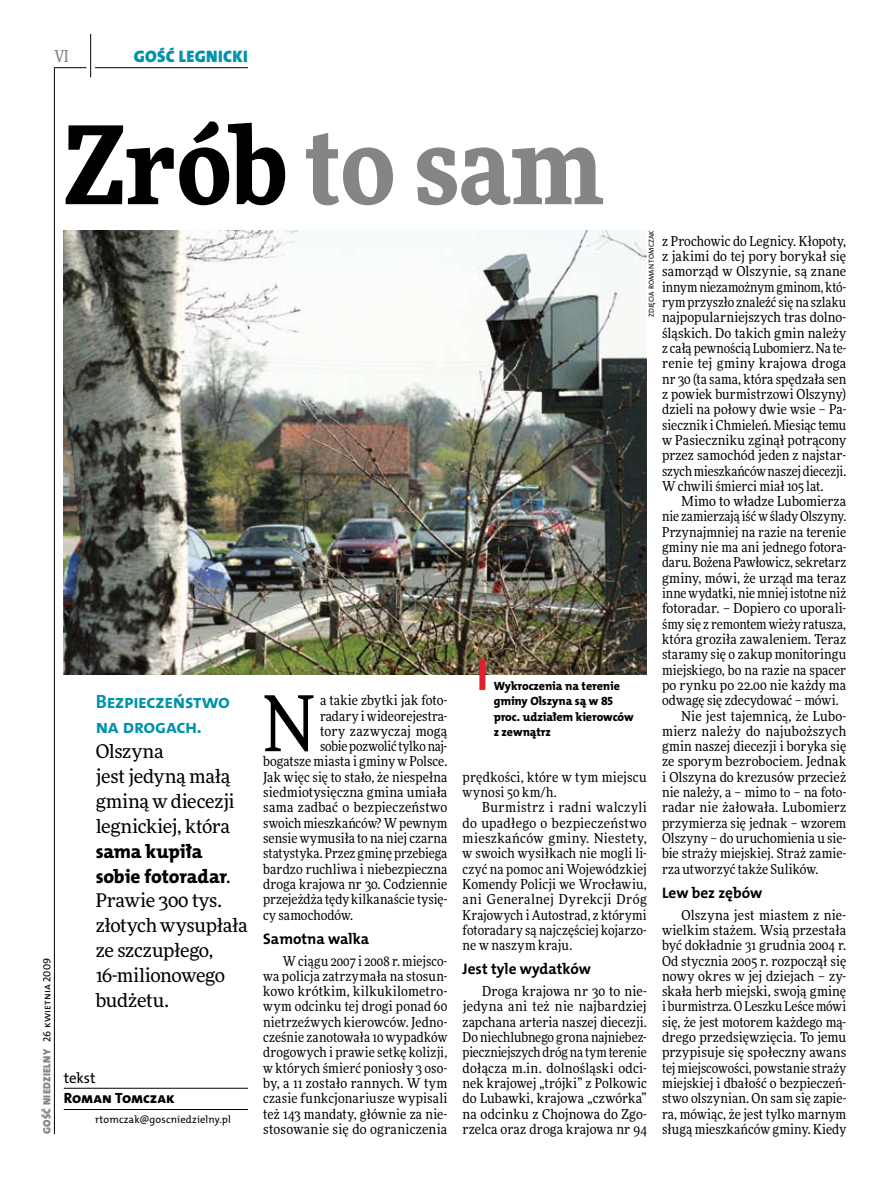
<style>
.page{position:relative;width:893px;height:1191px;background:#fff}
.page>*{position:absolute;margin:0;border:0;box-sizing:border-box;transform-origin:0 0}
.t1{font:900 108px "Freeday Narrow";color:#858486}
.t2{font:76.95px "Freeday Narrow News";color:#000}
.t3{font:19.35px/24.9px "The Mix HP8 Ex Bld";letter-spacing:.005em;color:#000}
.t4{font:19.35px/24.9px "The Mix HP7 Bld";letter-spacing:-.02em;color:#0093aa}
.t5{font:18.9px/24.9px "Freeday News";letter-spacing:-.015em;color:#000}
.t6{font:16.65px "The Mix HP9 Blk";letter-spacing:.02em;color:#0093aa}
.t7{font:500 16.5px "Freeday Narrow";color:#858486;scale:.9 1}
.t8{font:15.3px "The Mix HP7 Bld";color:#000}
.t9{font:14.85px "The Mix HP8 Ex Bld";letter-spacing:-.005em;color:#000}
.t10{font:14.85px "The Mix HP5 Plain";color:#000}
.t11{font:13.65px/15.3px "Freeday Narrow News";letter-spacing:.005em;color:#000;text-align:justify}
.t12{font:12px/15.3px "The Mix HP8 Ex Bld";letter-spacing:-.005em;color:#000}
.t13{font:10.5px "The Mix HP9 Blk";letter-spacing:.025em;color:#858486}
.t14{font:10.5px "The Mix HP5 Plain";letter-spacing:.005em;color:#000}
.t15{font:7.2px "The Mix HP5 Plain";letter-spacing:.005em;color:#000}
.s1{font-family:"The Mix HP5 Plain";color:#000}
.s2{color:#000}
.s3{font-family:"Freeday News";font-size:18.9px}
</style>
<div class="page">
<hr style="left:54px;top:67px;width:1px;height:1067px;background:#000">
<hr style="left:90px;top:34px;width:1px;height:43px;background:#000">
<hr style="left:54px;top:67px;width:32px;height:1px;background:#000">
<hr style="left:95px;top:67px;width:153px;height:1px;background:#000">
<img style="left:64px;top:230px;width:583px;height:444px">
<div style="left:479px;top:659px;width:6px;height:31px;background:#df1f2a"></div>
<hr style="left:64px;top:1088px;width:184px;height:1px;background:#000">
<hr style="left:64px;top:1109px;width:184px;height:1px;background:#000">
<p class="t7" style="left:54px;top:46px;width:17px">VI</p>
<p class="t6" style="left:134px;top:46px;width:115px">GOŚĆ LEGN ICKI</p>
<p class="t13" style="left:40px;top:1134px;width:178px;rotate:-90deg">GOŚĆ NIEDZIELNY <span class="s1">26 kwietnia 2009</span></p>
<h1 class="t1" style="left:64px;top:95px;width:541px"><span class="s2">Zrób</span> to sam</h1>
<h3 class="t4" style="left:96px;top:689px;width:136px">Bezpieczeństwo na drogach.</h3>
<h3 class="t5" style="left:96px;top:738px;width:140px">Olszyna<br>jest jedyną małą gminą w diecezji legnickiej, która</h3>
<h3 class="t3" style="left:96px;top:838px;width:136px">sama kupiła sobie fotoradar<span class="s3">.</span></h3>
<h3 class="t5" style="left:96px;top:888px;width:154px">Prawie 300 tys. złotych wysupłała ze szczupłego,<br>16-milionowego budżetu.</h3>
<p class="t10" style="left:64px;top:1068px;width:33px">tekst</p>
<p class="t9" style="left:64px;top:1088px;width:112px">Roman Tomczak</p>
<p class="t14" style="left:95px;top:1112px;width:137px">rtomczak@goscniedzielny.pl</p>
<h2 class="t2" style="left:263px;top:676px;width:54px">N</h2>
<p class="t11" style="left:320px;top:692px;width:129px">a takie zbytki jak foto-</p>
<p class="t11" style="left:320px;top:708px;width:129px">radary i wideorejestra-</p>
<p class="t11" style="left:320px;top:723px;width:129px">tory zazwyczaj mogą</p>
<p class="t11" style="left:320px;top:738px;width:129px">sobie pozwolić tylko naj-</p>
<p class="t11" style="left:263px;top:754px;width:186px">bogatsze miasta i gminy w Polsce.</p>
<p class="t11" style="left:263px;top:769px;width:186px">Jak więc się to stało, że niespełna</p>
<p class="t11" style="left:263px;top:784px;width:186px">siedmiotysięczna gmina umiała</p>
<p class="t11" style="left:263px;top:799px;width:186px">sama zadbać o bezpieczeństwo</p>
<p class="t11" style="left:263px;top:815px;width:186px">swoich mieszkańców? W pewnym</p>
<p class="t11" style="left:263px;top:830px;width:186px">sensie wymusiła to na niej czarna</p>
<p class="t11" style="left:263px;top:845px;width:186px">statystyka. Przez gminę przebiega</p>
<p class="t11" style="left:263px;top:861px;width:186px">bardzo ruchliwa i niebezpieczna</p>
<p class="t11" style="left:263px;top:876px;width:186px">droga krajowa nr 30. Codziennie</p>
<p class="t11" style="left:263px;top:891px;width:186px">przejeżdża tędy kilkanaście tysię-</p>
<p class="t11" style="left:263px;top:907px;width:91px">cy samochodów.</p>
<p class="t8" style="left:263px;top:928px;width:108px">Samotna walka</p>
<p class="t11" style="left:263px;top:953px;width:186px;text-indent:20px">W ciągu 2007 i 2008 r. miejsco&shy;wa policja zatrzymała na stosun&shy;kowo krótkim, kilkukilometro&shy;wym odcinku tej drogi ponad 60 nietrzeźwych kierowców. Jedno&shy;cześnie zanotowała 10 wypadków drogowych i prawie setkę kolizji, w których śmierć poniosły 3 oso&shy;by, a 11 zostało rannych. W tym czasie funkcjonariusze wypisali też 143 mandaty, głównie za nie&shy;stosowanie się do ograniczenia</p>
<p class="t15" style="left:647px;top:317px;width:88px;rotate:-90deg">zdjęcia Roman Tomczak</p>
<p class="t11" style="left:662px;top:233px;width:186px">z Prochowic do Legnicy. Kłopoty, z jakimi do tej pory borykał się samorząd w Olszynie, są znane innym niezamożnym gminom, któ&shy;rym przyszło znaleźć się na szlaku najpopularniejszych tras dolno&shy;śląskich. Do takich gmin należy z całą pewnością Lubomierz. Na te&shy;renie tej gminy krajowa droga nr 30 (ta sama, która spędzała sen z powiek burmistrzowi Olszyny) dzieli na połowy dwie wsie – Pa&shy;siecznik i Chmieleń. Miesiąc temu w Pasieczniku zginął potrącony przez samochód jeden z najstar&shy;szych mieszkańców naszej diecezji.<br>W chwili śmierci miał 105 lat.</p>
<p class="t11" style="left:682px;top:493px;width:166px">Mimo to władze Lubomierza</p>
<p class="t11" style="left:662px;top:509px;width:186px">nie zamierzają iść w ślady Olszyny.</p>
<p class="t11" style="left:662px;top:524px;width:186px">Przynajmniej na razie na terenie</p>
<p class="t11" style="left:662px;top:539px;width:186px">gminy nie ma ani jednego fotora-</p>
<p class="t11" style="left:662px;top:555px;width:186px">daru. Bożena Pawłowicz, sekretarz</p>
<p class="t11" style="left:662px;top:570px;width:186px">gminy, mówi, że urząd ma teraz</p>
<p class="t11" style="left:662px;top:585px;width:186px">inne wydatki, niemniej istotne niż</p>
<p class="t11" style="left:662px;top:600px;width:186px">fotoradar. – Dopiero co uporali-</p>
<p class="t11" style="left:662px;top:616px;width:186px">śmy się z remontem wieży ratusza,</p>
<p class="t11" style="left:662px;top:631px;width:186px">która groziła zawaleniem. Teraz</p>
<p class="t11" style="left:662px;top:646px;width:186px">staramy się o zakup monitoringu</p>
<p class="t11" style="left:662px;top:662px;width:186px">miejskiego, bo na razie na spacer</p>
<p class="t11" style="left:662px;top:677px;width:186px">po rynku po 22.00 nie każdy ma</p>
<p class="t11" style="left:662px;top:692px;width:178px">odwagę się zdecydować – mówi.</p>
<p class="t11" style="left:682px;top:708px;width:166px">Nie jest tajemnicą, że Lubo-</p>
<p class="t11" style="left:662px;top:723px;width:186px">mierz należy do najuboższych</p>
<p class="t11" style="left:662px;top:738px;width:186px">gmin naszej diecezji i boryka się</p>
<p class="t11" style="left:662px;top:754px;width:186px">ze sporym bezrobociem. Jednak</p>
<p class="t11" style="left:662px;top:769px;width:186px">i Olszyna do krezusów przecież</p>
<p class="t11" style="left:662px;top:784px;width:186px">nie należy, a – mimo to – na foto-</p>
<p class="t11" style="left:662px;top:799px;width:186px">radar nie żałowała. Lubomierz</p>
<p class="t11" style="left:662px;top:815px;width:186px">przymierza się jednak – wzorem</p>
<p class="t11" style="left:662px;top:830px;width:186px">Olszyny – do uruchomienia u sie-</p>
<p class="t11" style="left:662px;top:845px;width:186px">bie straży miejskiej. Straż zamie-</p>
<p class="t11" style="left:662px;top:861px;width:158px">rza utworzyć także Sulików.</p>
<p class="t8" style="left:662px;top:882px;width:102px">Lew bez zębów</p>
<p class="t11" style="left:662px;top:907px;width:186px;text-indent:20px">Olszyna jest miastem z nie&shy;wielkim stażem. Wsią przestała być dokładnie 31 grudnia 2004 r.<br>Od stycznia 2005 r. rozpoczął się nowy okres w jej dziejach – zy&shy;skała herb miejski, swoją gminę i burmistrza. OLeszku Leśce mówi się, że jest motorem każdego mą&shy;drego przedsięwzięcia. To jemu przypisuje się społeczny awans tej miejscowości, powstanie straży miejskiej i dbałość o bezpieczeń&shy;stwo olszynian. On sam się zapie&shy;ra, mówiąc, że jest tylko marnym sługą mieszkańców gminy. Kiedy</p>
<p class="t12" style="left:494px;top:678px;width:141px">Wykroczenia na terenie gminy Olszyna są w 85 proc. udziałem kierowców z zewnątrz</p>
<p class="t11" style="left:463px;top:769px;width:186px">prędkości, które w tym miejscu wynosi 50 km/h.</p>
<p class="t11" style="left:463px;top:799px;width:186px;text-indent:20px">Burmistrz i radni walczyli do upadłego o bezpieczeństwo mieszkańców gminy. Niestety, w swoich wysiłkach nie mogli li&shy;czyć na pomoc ani Wojewódzkiej Komendy Policji we Wrocławiu, ani Generalnej Dyrekcji Dróg Krajowych i Autostrad, z którymi fotoradary są najczęściej kojarzo&shy;ne w naszym kraju.</p>
<p class="t8" style="left:463px;top:959px;width:130px">Jest tyle wydatków</p>
<p class="t11" style="left:463px;top:983px;width:186px;text-indent:20px">Droga krajowa nr 30 to nie&shy;jedyna ani też nie najbardziej zapchana arteria naszej diecezji.<br>Do niechlubnego grona najniebez&shy;pieczniejszych dróg na tym terenie dołącza m.in. dolnośląski odci&shy;nek krajowej „trójki” z Polkowic do Lubawki, krajowa „czwórka” na odcinku z Chojnowa do Zgo&shy;rzelca oraz droga krajowa nr 94</p>
</div>
